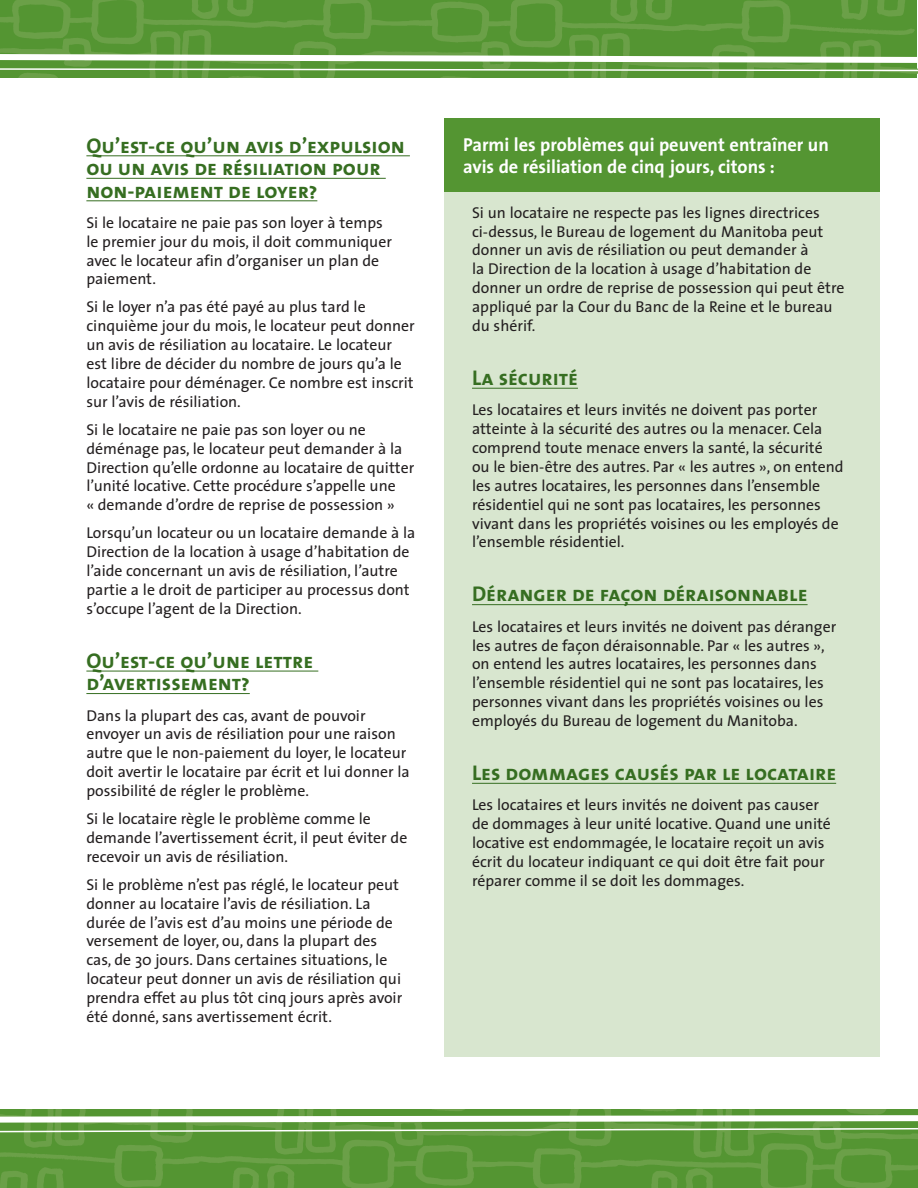
<style>
.page{position:relative;width:918px;height:1188px;background:#fff}
.page>*{position:absolute;margin:0;border:0;box-sizing:border-box;transform-origin:0 0}
.t1{font:21.3px/22.5px "The Sans Bold Caps";color:#366e21}
.t2{font:700 18.75px/22.5px "The Sans";color:#fff}
.t3{font:15.75px/18.9px "The Sans";color:#231f20}
</style>
<div class="page">
<img style="left:0;top:0;width:917px;height:78px">
<div style="left:444px;top:118px;width:435px;height:940px;background:#d8e6cf"></div>
<div style="left:445px;top:118px;width:434px;height:74px;background:#549532"></div>
<img style="left:0;top:1109px;width:918px;height:79px">
<hr style="left:86px;top:156px;width:324px;height:1px;background:#366e21">
<hr style="left:86px;top:178px;width:300px;height:1px;background:#366e21">
<hr style="left:86px;top:201px;width:231px;height:1px;background:#366e21">
<hr style="left:86px;top:671px;width:232px;height:1px;background:#366e21">
<hr style="left:86px;top:693px;width:164px;height:1px;background:#366e21">
<hr style="left:472px;top:388px;width:106px;height:1px;background:#366e21">
<hr style="left:472px;top:604px;width:336px;height:1px;background:#366e21">
<hr style="left:472px;top:783px;width:364px;height:1px;background:#366e21">
<svg style="left:0;top:1111px;width:918px;height:22px"></svg>
<svg style="left:0;top:51px;width:918px;height:22px"></svg>
<h1 class="t1" style="left:86px;top:134px;width:320px">Qu’est-ce qu’un avis d’expulsion ou un avis de résiliation pour non-paiement de loyer?</h1>
<p class="t3" style="left:86px;top:213px;width:307px">Si le locataire ne paie pas son loyer à temps le premier jour du mois, il doit communiquer avec le locateur afin d’organiser un plan de paiement.</p>
<p class="t3" style="left:86px;top:297px;width:330px">Si le loyer n’a pas été payé au plus tard le cinquième jour du mois, le locateur peut donner un avis de résiliation au locataire. Le locateur est libre de décider du nombre de jours qu’a le locataire pour déménager. Ce nombre est inscrit sur l’avis de résiliation.</p>
<p class="t3" style="left:86px;top:420px;width:329px">Si le locataire ne paie pas son loyer ou ne déménage pas, le locateur peut demander à la Direction qu’elle ordonne au locataire de quitter l’unité locative. Cette procédure s’appelle une<br>« demande d’ordre de reprise de possession »</p>
<p class="t3" style="left:86px;top:523px;width:331px">Lorsqu’un locateur ou un locataire demande à la Direction de la location à usage d’habitation de l’aide concernant un avis de résiliation, l’autre partie a le droit de participer au processus dont s’occupe l’agent de la Direction.</p>
<h1 class="t1" style="left:86px;top:649px;width:228px">Qu’est-ce qu’une lettre d’avertissement?</h1>
<p class="t3" style="left:86px;top:705px;width:325px">Dans la plupart des cas, avant de pouvoir envoyer un avis de résiliation pour une raison autre que le non-paiement du loyer, le locateur doit avertir le locataire par écrit et lui donner la possibilité de régler le problème.</p>
<p class="t3" style="left:86px;top:809px;width:322px">Si le locataire règle le problème comme le demande l’avertissement écrit, il peut éviter de recevoir un avis de résiliation.</p>
<p class="t3" style="left:86px;top:874px;width:317px">Si le problème n’est pas réglé, le locateur peut donner au locataire l’avis de résiliation. La durée de l’avis est d’au moins une période de versement de loyer, ou, dans la plupart des cas, de 30 jours. Dans certaines situations, le locateur peut donner un avis de résiliation qui prendra effet au plus tôt cinq jours après avoir été donné, sans avertissement écrit.</p>
<p class="t2" style="left:463px;top:133px;width:367px">Parmi les problèmes qui peuvent entraîner un avis de résiliation de cinq jours, citons :</p>
<p class="t3" style="left:472px;top:202px;width:374px">Si un locataire ne respecte pas les lignes directrices ci-dessus, le Bureau de logement du Manitoba peut donner un avis de résiliation ou peut demander à<br>la Direction de la location à usage d’habitation de donner un ordre de reprise de possession qui peut être appliqué par la Cour du Banc de la Reine et le bureau du shérif.</p>
<h1 class="t1" style="left:472px;top:366px;width:107px">La sécurité</h1>
<p class="t3" style="left:472px;top:400px;width:373px">Les locataires et leurs invités ne doivent pas porter atteinte à la sécurité des autres ou la menacer. Cela comprend toute menace envers la santé, la sécurité ou le bien-être des autres. Par « les autres », on entend les autres locataires, les personnes dans l’ensemble résidentiel qui ne sont pas locataires, les personnes vivant dans les propriétés voisines ou les employés de l’ensemble résidentiel.</p>
<h1 class="t1" style="left:472px;top:582px;width:337px">Déranger de façon déraisonnable</h1>
<p class="t3" style="left:472px;top:616px;width:366px">Les locataires et leurs invités ne doivent pas déranger les autres de façon déraisonnable. Par « les autres », on entend les autres locataires, les personnes dans l’ensemble résidentiel qui ne sont pas locataires, les personnes vivant dans les propriétés voisines ou les employés du Bureau de logement du Manitoba.</p>
<h1 class="t1" style="left:472px;top:761px;width:366px">Les dommages causés par le locataire</h1>
<p class="t3" style="left:472px;top:795px;width:360px">Les locataires et leurs invités ne doivent pas causer de dommages à leur unité locative. Quand une unité locative est endommagée, le locataire reçoit un avis écrit du locateur indiquant ce qui doit être fait pour réparer comme il se doit les dommages.</p>
</div>
